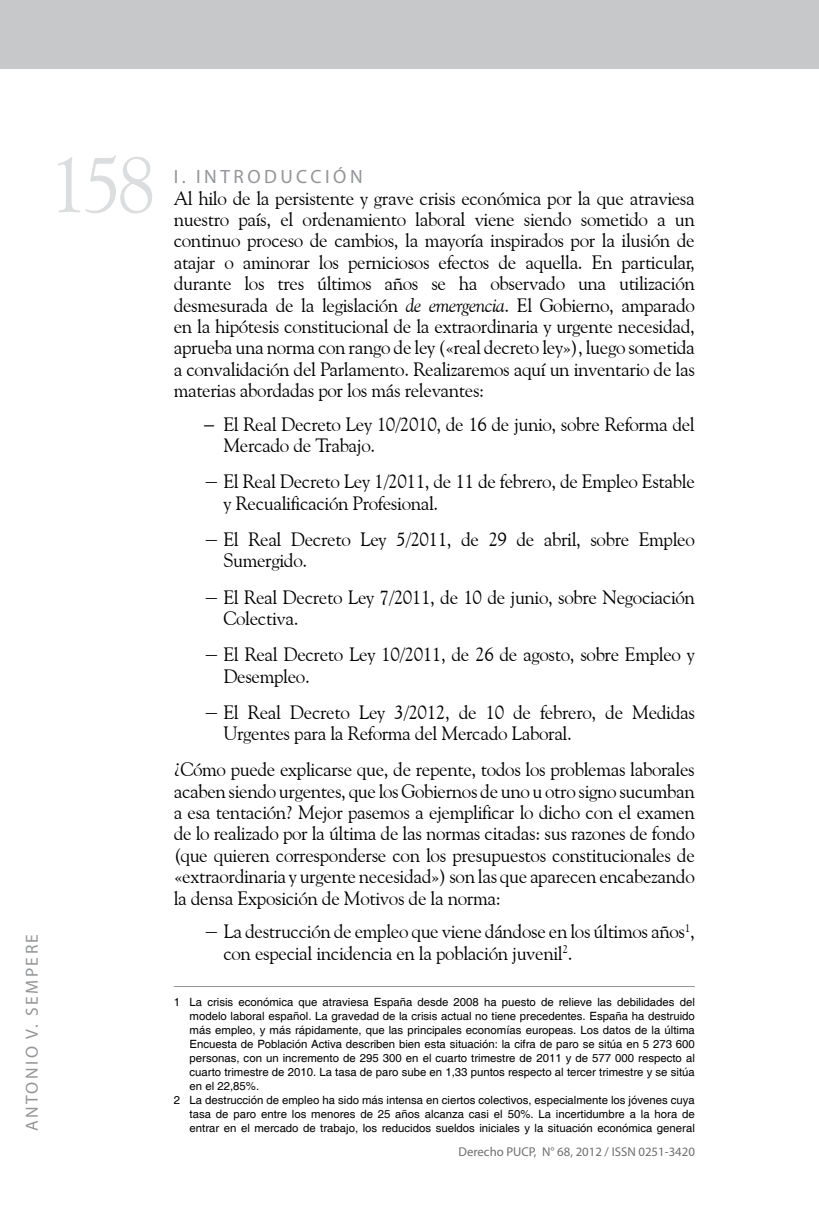
<style>
.page{position:relative;width:819px;height:1206px;background:#fff}
.page>*{position:absolute;margin:0;border:0;box-sizing:border-box;transform-origin:0 0}
.t1{font:78.75px "Goudy Old Style BT";color:#dcddde}
.t2{font:19.25px/21.3px "Goudy Old Style BT";letter-spacing:-.02em;color:#000}
.t3{font:19.25px "Myriad Pro";letter-spacing:.18em;color:#939598}
.t4{font:17.5px "Myriad Pro";letter-spacing:.14em;color:#939598}
.t5{font:12.78px "Myriad Pro";color:#6d6e71}
.t6{font:11.38px "Helvetica";color:#000}
.s1{font-style:italic}
.s2{font-family:"Myriad Pro"}
</style>
<div class="page">
<div style="left:0;top:0;width:819px;height:69px;background:#c7c8ca"></div>
<hr style="left:174px;top:986px;width:520px;height:1px;background:#939598">
<h1 class="t1" style="left:49px;top:136px;width:109px">158</h1>
<p class="t4" style="left:21px;top:1131px;width:199px;rotate:-90deg">ANTONIO V. SEMPERE</p>
<p class="t3" style="left:174px;top:165px;width:190px">I . I NTRODUCC IÓN</p>
<p class="t2" style="left:174px;top:187px;width:522px;text-align:justify">Al hilo de la persistente y grave crisis económica por la que atraviesa nuestro país, el ordenamiento laboral viene siendo sometido a un continuo proceso de cambios, la mayoría inspirados por la ilusión de atajar o aminorar los perniciosos efectos de aquella. En particular, durante los tres últimos años se ha observado una utilización desmesurada de la legislación <span class="s1">de emergencia</span>. El Gobierno, amparado en la hipótesis constitucional de la extraordinaria y urgente necesidad, aprueba una norma con rango de ley («real decreto ley»), luego sometida a convalidación del Parlamento. Realizaremos aquí un inventario de las materias abordadas por los más relevantes:</p>
<p class="t2" style="left:223px;top:413px;width:473px;text-indent:-20px"><span class="s2">−</span> El Real Decreto Ley 10/2010, de 16 de junio, sobre Reforma del<br>Mercado de Trabajo.</p>
<p class="t2" style="left:223px;top:470px;width:473px;text-indent:-20px">− El Real Decreto Ley 1/2011, de 11 de febrero, de Empleo Estable y Recualificación Profesional.</p>
<p class="t2" style="left:223px;top:528px;width:473px;text-indent:-20px">− El Real Decreto Ley 5/2011, de 29 de abril, sobre Empleo<br>Sumergido.</p>
<p class="t2" style="left:223px;top:586px;width:473px;text-indent:-20px">− El Real Decreto Ley 7/2011, de 10 de junio, sobre Negociación<br>Colectiva.</p>
<p class="t2" style="left:223px;top:643px;width:473px;text-indent:-20px">− El Real Decreto Ley 10/2011, de 26 de agosto, sobre Empleo y<br>Desempleo.</p>
<p class="t2" style="left:223px;top:701px;width:473px;text-indent:-20px">− El Real Decreto Ley 3/2012, de 10 de febrero, de Medidas<br>Urgentes para la Reforma del Mercado Laboral.</p>
<p class="t2" style="left:174px;top:758px;width:522px;text-align:justify">¿Cómo puede explicarse que, de repente, todos los problemas laborales acaben siendo urgentes, que los Gobiernos de uno u otro signo sucumban a esa tentación? Mejor pasemos a ejemplificar lo dicho con el examen de lo realizado por la última de las normas citadas: sus razones de fondo (que quieren corresponderse con los presupuestos constitucionales de «extraordinaria y urgente necesidad») son las que aparecen encabezando la densa Exposición de Motivos de la norma:</p>
<p class="t2" style="left:223px;top:920px;width:473px;text-indent:-20px">− La destrucción de empleo que viene dándose en los últimos años<sup>1</sup>, con especial incidencia en la población juvenil<sup>2</sup>.</p>
<p class="t6" style="left:174px;top:994px;width:522px">1 La crisis económica que atraviesa España desde 2008 ha puesto de relieve las debilidades del</p>
<p class="t6" style="left:190px;top:1008px;width:506px">modelo laboral español. La gravedad de la crisis actual no tiene precedentes. España ha destruido</p>
<p class="t6" style="left:190px;top:1022px;width:506px">más empleo, y más rápidamente, que las principales economías europeas. Los datos de la última</p>
<p class="t6" style="left:190px;top:1036px;width:506px">Encuesta de Población Activa describen bien esta situación: la cifra de paro se sitúa en 5 273 600</p>
<p class="t6" style="left:190px;top:1050px;width:506px">personas, con un incremento de 295 300 en el cuarto trimestre de 2011 y de 577 000 respecto al</p>
<p class="t6" style="left:190px;top:1064px;width:506px">cuarto trimestre de 2010. La tasa de paro sube en 1,33 puntos respecto al tercer trimestre y se sitúa</p>
<p class="t6" style="left:190px;top:1078px;width:71px">en el 22,85%.</p>
<p class="t6" style="left:174px;top:1092px;width:522px">2 La destrucción de empleo ha sido más intensa en ciertos colectivos, especialmente los jóvenes cuya</p>
<p class="t6" style="left:190px;top:1106px;width:506px">tasa de paro entre los menores de 25 años alcanza casi el 50%. La incertidumbre a la hora de</p>
<p class="t6" style="left:190px;top:1120px;width:506px">entrar en el mercado de trabajo, los reducidos sueldos iniciales y la situación económica general</p>
<p class="t5" style="left:458px;top:1144px;width:160px">DERECHO PUCP, N° 68, 2012 / ISSN</p>
<p class="t5" style="left:638px;top:1144px;width:58px">0251-3420</p>
</div>
